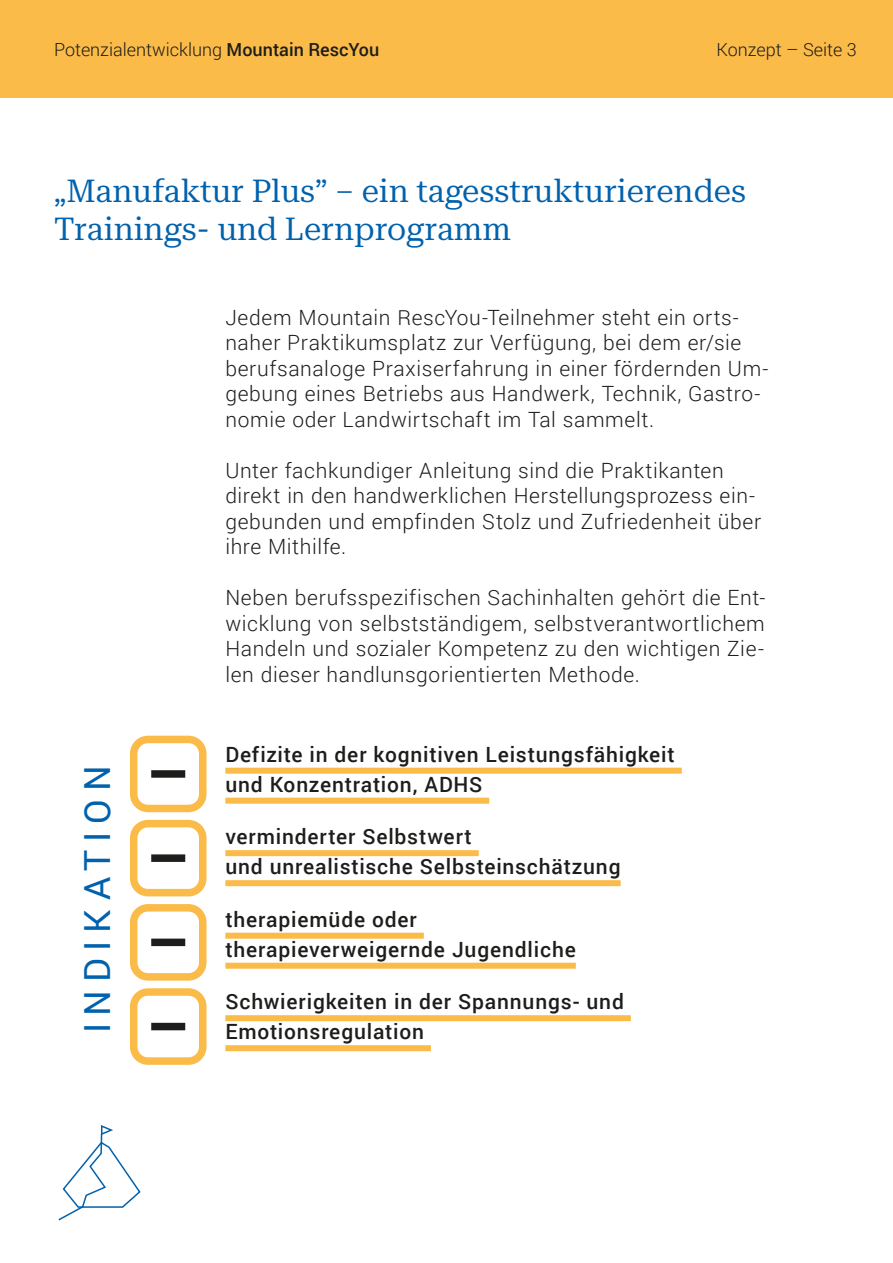
<style>
.page{position:relative;width:893px;height:1263px;background:#fff}
.page>*{position:absolute;margin:0;border:0;box-sizing:border-box;transform-origin:0 0}
.t1{font:36px "Roboto";letter-spacing:.22em;color:#0061ad}
.t2{font:31.5px/37.5px "Roboto Serif 72 pt";color:#0061ad}
.t3{font:300 21px/25.5px "Roboto";letter-spacing:.03em;color:#1d1d1b}
.t4{font:500 21px/30px "Roboto";letter-spacing:.04em;color:#1d1d1b}
.t5{font:300 18px "Roboto";color:#1d1d1b}
.s1{font-weight:500}
</style>
<div class="page">
<div style="left:0;top:0;width:893px;height:98px;background:#fbbb48"></div>
<div style="left:225px;top:768px;width:457px;height:6px;background:#fbbb48"></div>
<div style="left:225px;top:798px;width:264px;height:6px;background:#fbbb48"></div>
<div style="left:225px;top:850px;width:254px;height:6px;background:#fbbb48"></div>
<div style="left:225px;top:880px;width:396px;height:6px;background:#fbbb48"></div>
<div style="left:225px;top:933px;width:199px;height:6px;background:#fbbb48"></div>
<div style="left:225px;top:963px;width:351px;height:6px;background:#fbbb48"></div>
<div style="left:225px;top:1015px;width:406px;height:6px;background:#fbbb48"></div>
<div style="left:225px;top:1045px;width:206px;height:6px;background:#fbbb48"></div>
<div style="left:130px;top:736px;width:77px;height:76px;border:8px solid #fbbb48;border-radius:14px"></div>
<div style="left:130px;top:820px;width:77px;height:76px;border:8px solid #fbbb48;border-radius:14px"></div>
<div style="left:130px;top:904px;width:77px;height:77px;border:8px solid #fbbb48;border-radius:14px"></div>
<div style="left:130px;top:988px;width:77px;height:77px;border:8px solid #fbbb48;border-radius:14px"></div>
<div style="left:151px;top:770px;width:34px;height:8px;background:#1d1d1b"></div>
<div style="left:151px;top:854px;width:34px;height:8px;background:#1d1d1b"></div>
<div style="left:151px;top:938px;width:34px;height:8px;background:#1d1d1b"></div>
<div style="left:151px;top:1023px;width:34px;height:7px;background:#1d1d1b"></div>
<svg style="left:58px;top:1125px;width:83px;height:96px"></svg>
<p class="t5" style="left:54px;top:37px;width:327px">Potenzialentwicklung <span class="s1">Mountain RescYou</span></p>
<p class="t5" style="left:717px;top:37px;width:142px">Konzept – Seite 3</p>
<p class="t2" style="left:54px;top:170px;width:694px">„Manufaktur Plus” – ein tagesstrukturierendes<br>Trainings- und Lernprogramm</p>
<p class="t1" style="left:72px;top:1033px;width:269px;rotate:-90deg">INDIKATION</p>
<p class="t3" style="left:225px;top:304px;width:545px">Jedem Mountain RescYou-Teilnehmer steht ein orts&shy;naher Praktikumsplatz zur Verfügung, bei dem er/sie berufsanaloge Praxiserfahrung in einer fördernden Um&shy;gebung eines Betriebs aus Handwerk, Technik, Gastro&shy;nomie oder Landwirtschaft im Tal sammelt.</p>
<p class="t3" style="left:225px;top:457px;width:537px">Unter fachkundiger Anleitung sind die Praktikanten direkt in den handwerklichen Herstellungsprozess ein&shy;gebunden und empfinden Stolz und Zufriedenheit über ihre Mithilfe.</p>
<p class="t3" style="left:225px;top:584px;width:542px;text-align:justify">Neben berufsspezifischen Sachinhalten gehört die Ent&shy;wicklung von selbstständigem, selbstverantwortlichem Handeln und sozialer Kompetenz zu den wichtigen Zie&shy;len dieser handlunsgorientierten Methode.</p>
<p class="t4" style="left:225px;top:738px;width:451px">Defizite in der kognitiven Leistungsfähigkeit und Konzentration, ADHS</p>
<p class="t4" style="left:225px;top:821px;width:397px">verminderter Selbstwert<br>und unrealistische Selbsteinschätzung</p>
<p class="t4" style="left:225px;top:903px;width:352px">therapiemüde oder therapieverweigernde Jugendliche</p>
<p class="t4" style="left:225px;top:986px;width:400px">Schwierigkeiten in der Spannungs- und<br>Emotionsregulation</p>
</div>
